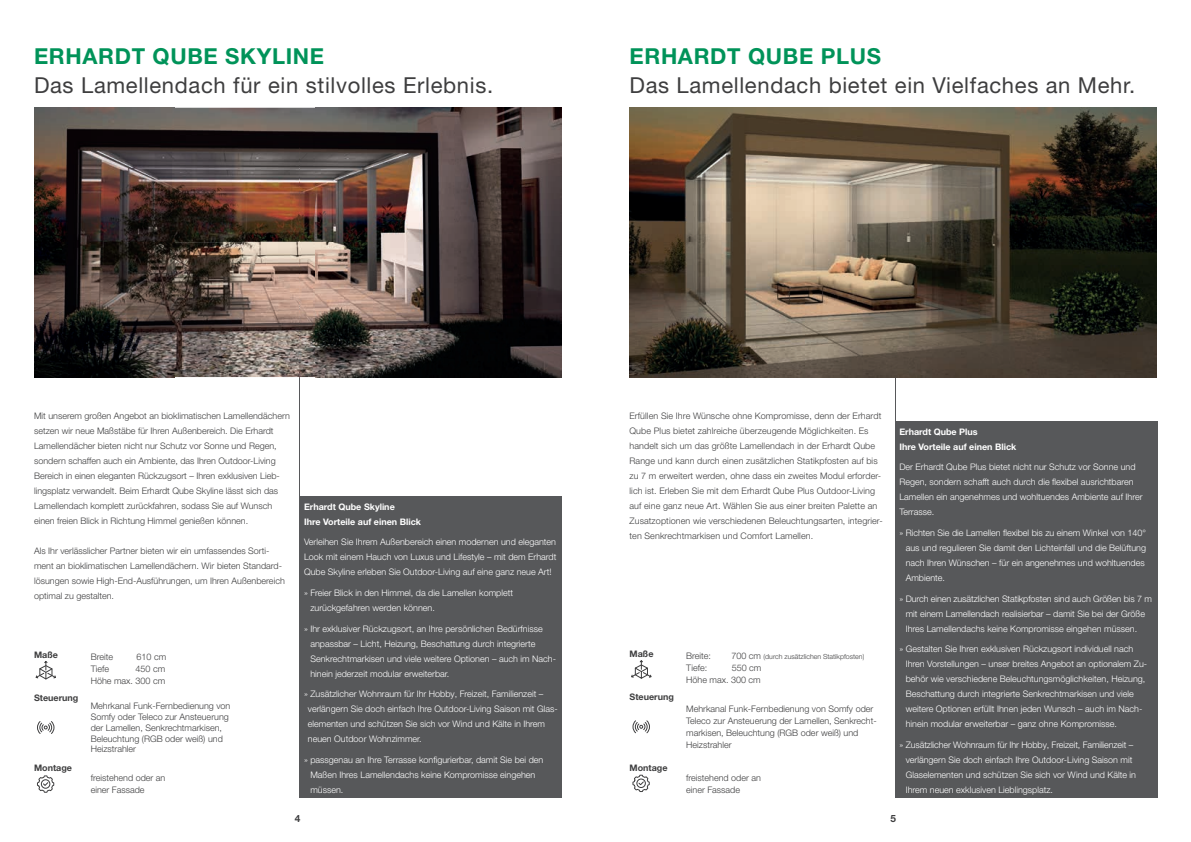
<style>
.page{position:relative;width:1191px;height:842px;background:#fff}
.page>*{position:absolute;margin:0;border:0;box-sizing:border-box;transform-origin:0 0}
.t1{font:22px "Helvetica Neue LT Pro";letter-spacing:.03em;color:#3e3e3f}
.t2{font:700 22px "Helvetica Neue LT Pro";letter-spacing:.03em;color:#009359}
.t3{font:700 10px "Helvetica Neue LT Pro";color:#3e3e3f}
.t4{font:300 9px/15px "Helvetica Neue LT Pro";color:#fff}
.t5{font:300 9px/15px "Helvetica Neue LT Pro";color:#3e3e3f}
.t6{font:700 9px/15px "Helvetica Neue LT Pro";color:#fff}
.t7{font:700 9px "Helvetica Neue LT Pro";color:#3e3e3f}
.t8{font:300 7px "Helvetica Neue LT Pro";color:#3e3e3f}
.s1{font-size:9px}
</style>
<div class="page">
<hr style="left:895px;top:137px;width:1px;height:660px;background:#57585a">
<hr style="left:299px;top:137px;width:1px;height:660px;background:#57585a">
<div style="left:300px;top:496px;width:262px;height:301px;background:#57585a"></div>
<img style="left:34px;top:108px;width:527px;height:269px">
<img style="left:299px;top:137px;width:1px;height:240px">
<svg style="left:35px;top:661px;width:21px;height:19px"></svg>
<svg style="left:37px;top:721px;width:18px;height:13px"></svg>
<svg style="left:37px;top:775px;width:17px;height:18px"></svg>
<div style="left:895px;top:421px;width:262px;height:376px;background:#57585a"></div>
<img style="left:629px;top:108px;width:528px;height:269px">
<svg style="left:631px;top:660px;width:21px;height:19px"></svg>
<svg style="left:632px;top:720px;width:18px;height:14px"></svg>
<svg style="left:632px;top:774px;width:18px;height:18px"></svg>
<h1 class="t2" style="left:34px;top:42px;width:292px">ERHARDT QUBE SKYLINE</h1>
<h1 class="t1" style="left:34px;top:72px;width:460px">Das Lamellendach für ein stilvolles Erlebnis.</h1>
<h1 class="t2" style="left:629px;top:42px;width:253px">ERHARDT QUBE PLUS</h1>
<h1 class="t1" style="left:629px;top:72px;width:507px">Das Lamellendach bietet ein Vielfaches an Mehr.</h1>
<p class="t5" style="left:34px;top:408px;width:257px">Mit unserem großen Angebot an bioklimatischen Lamellendächern setzen wir neue Maßstäbe für Ihren Außenbereich. Die Erhardt Lamellendächer bieten nicht nur Schutz vor Sonne und Regen, sondern schaffen auch ein Ambiente, das Ihren Outdoor-Living Bereich in einen eleganten Rückzugsort – Ihren exklusiven Lieb&shy;lingsplatz verwandelt. Beim Erhardt Qube Skyline lässt sich das Lamellendach komplett zurückfahren, sodass Sie auf Wunsch einen freien Blick in Richtung Himmel genießen können.</p>
<p class="t5" style="left:34px;top:543px;width:252px">Als Ihr verlässlicher Partner bieten wir ein umfassendes Sorti&shy;ment an bioklimatischen Lamellendächern. Wir bieten Standard&shy;lösungen sowie High-End-Ausführungen, um Ihren Außenbereich optimal zu gestalten.</p>
<p class="t7" style="left:34px;top:649px;width:25px">Maße</p>
<p class="t5" style="left:91px;top:649px;width:24px">Breite</p>
<p class="t5" style="left:136px;top:649px;width:31px">610 cm</p>
<p class="t5" style="left:91px;top:661px;width:20px">Tiefe</p>
<p class="t5" style="left:91px;top:662px;width:76px;line-height:12px;text-align:right">450 cm<br>Höhe max. 300 cm</p>
<p class="t7" style="left:34px;top:692px;width:46px">Steuerung</p>
<p class="t7" style="left:34px;top:762px;width:39px">Montage</p>
<p class="t5" style="left:91px;top:700px;width:141px;line-height:10.8px">Mehrkanal Funk-Fernbedienung von<br>Somfy oder Teleco zur Ansteuerung der Lamellen, Senkrechtmarkisen,<br>Beleuchtung (RGB oder weiß) und<br>Heizstrahler</p>
<p class="t5" style="left:91px;top:772px;width:76px;line-height:12px">freistehend oder an einer Fassade</p>
<p class="t6" style="left:304px;top:499px;width:118px">Erhardt Qube Skyline<br>Ihre Vorteile auf einen Blick</p>
<p class="t4" style="left:304px;top:534px;width:254px;text-align:justify">Verleihen Sie Ihrem Außenbereich einen modernen und eleganten Look mit einem Hauch von Luxus und Lifestyle – mit dem Erhardt Qube Skyline erleben Sie Outdoor-Living auf eine ganz neue Art!</p>
<p class="t4" style="left:310px;top:585px;width:204px;text-indent:-6px">» Freier Blick in den Himmel, da die Lamellen komplett zurückgefahren werden können.</p>
<p class="t4" style="left:310px;top:621px;width:247px;text-indent:-6px">» Ihr exklusiver Rückzugsort, an Ihre persönlichen Bedürfnisse anpassbar – Licht, Heizung, Beschattung durch integrierte Senkrechtmarkisen und viele weitere Optionen – auch im Nach&shy;hinein jederzeit modular erweiterbar.</p>
<p class="t4" style="left:308px;top:686px;width:251px;text-indent:-4px">» Zusätzlicher Wohnraum für Ihr Hobby, Freizeit, Familienzeit – verlängern Sie doch einfach Ihre Outdoor-Living Saison mit Glas&shy;elementen und schützen Sie sich vor Wind und Kälte in Ihrem neuen Outdoor Wohnzimmer.</p>
<p class="t4" style="left:310px;top:752px;width:234px;text-indent:-6px">» passgenau an Ihre Terrasse konfigurierbar, damit Sie bei den<br>Maßen Ihres Lamellendachs keine Kompromisse eingehen müssen.</p>
<p class="t5" style="left:629px;top:408px;width:255px">Erfüllen Sie Ihre Wünsche ohne Kompromisse, denn der Erhardt Qube Plus bietet zahlreiche überzeugende Möglichkeiten. Es handelt sich um das größte Lamellendach in der Erhardt Qube Range und kann durch einen zusätzlichen Statikpfosten auf bis zu 7 m erweitert werden, ohne dass ein zweites Modul erforder&shy;lich ist. Erleben Sie mit dem Erhardt Qube Plus Outdoor-Living auf eine ganz neue Art. Wählen Sie aus einer breiten Palette an Zusatzoptionen wie verschiedenen Beleuchtungsarten, integrier&shy;ten Senkrechtmarkisen und Comfort Lamellen.</p>
<p class="t7" style="left:629px;top:648px;width:25px">Maße</p>
<p class="t5" style="left:686px;top:648px;width:26px">Breite:</p>
<p class="t8" style="left:731px;top:652px;width:134px"><span class="s1">700 cm</span> (durch zusätzlichen Statikpfosten)</p>
<p class="t5" style="left:686px;top:660px;width:23px">Tiefe:</p>
<p class="t5" style="left:686px;top:661px;width:77px;line-height:12px;text-align:right">550 cm<br>Höhe max. 300 cm</p>
<p class="t7" style="left:629px;top:691px;width:46px">Steuerung</p>
<p class="t7" style="left:629px;top:762px;width:39px">Montage</p>
<p class="t5" style="left:686px;top:703px;width:192px;line-height:12px">Mehrkanal Funk-Fernbedienung von Somfy oder Teleco zur Ansteuerung der Lamellen, Senkrecht&shy;markisen, Beleuchtung (RGB oder weiß) und Heizstrahler</p>
<p class="t5" style="left:686px;top:771px;width:76px;line-height:12px">freistehend oder an einer Fassade</p>
<p class="t6" style="left:899px;top:424px;width:118px">Erhardt Qube Plus<br>Ihre Vorteile auf einen Blick</p>
<p class="t4" style="left:899px;top:459px;width:245px">Der Erhardt Qube Plus bietet nicht nur Schutz vor Sonne und Regen, sondern schafft auch durch die flexibel ausrichtbaren Lamellen ein angenehmes und wohltuendes Ambiente auf Ihrer Terrasse.</p>
<p class="t4" style="left:905px;top:525px;width:242px;text-indent:-6px">» Richten Sie die Lamellen flexibel bis zu einem Winkel von 140° aus und regulieren Sie damit den Lichteinfall und die Belüftung nach Ihren Wünschen – für ein angenehmes und wohltuendes Ambiente.</p>
<p class="t4" style="left:905px;top:591px;width:248px;text-indent:-6px">» Durch einen zusätzlichen Statikpfosten sind auch Größen bis 7 m mit einem Lamellendach realisierbar – damit Sie bei der Größe<br>Ihres Lamellendachs keine Kompromisse eingehen müssen.</p>
<p class="t4" style="left:905px;top:641px;width:243px;text-indent:-6px">» Gestalten Sie Ihren exklusiven Rückzugsort individuell nach Ihren Vorstellungen – unser breites Angebot an optionalem Zu&shy;behör wie verschiedene Beleuchtungsmöglichkeiten, Heizung, Beschattung durch integrierte Senkrechtmarkisen und viele weitere Optionen erfüllt Ihnen jeden Wunsch – auch im Nach&shy;hinein modular erweiterbar – ganz ohne Kompromisse.</p>
<p class="t4" style="left:905px;top:737px;width:232px;text-indent:-6px">» Zusätzlicher Wohnraum für Ihr Hobby, Freizeit, Familienzeit – verlängern Sie doch einfach Ihre Outdoor-Living Saison mit Glaselementen und schützen Sie sich vor Wind und Kälte in Ihrem neuen exklusiven Lieblingsplatz.</p>
<p class="t3" style="left:295px;top:812px;width:7px">4</p>
<p class="t3" style="left:890px;top:812px;width:7px">5</p>
</div>
